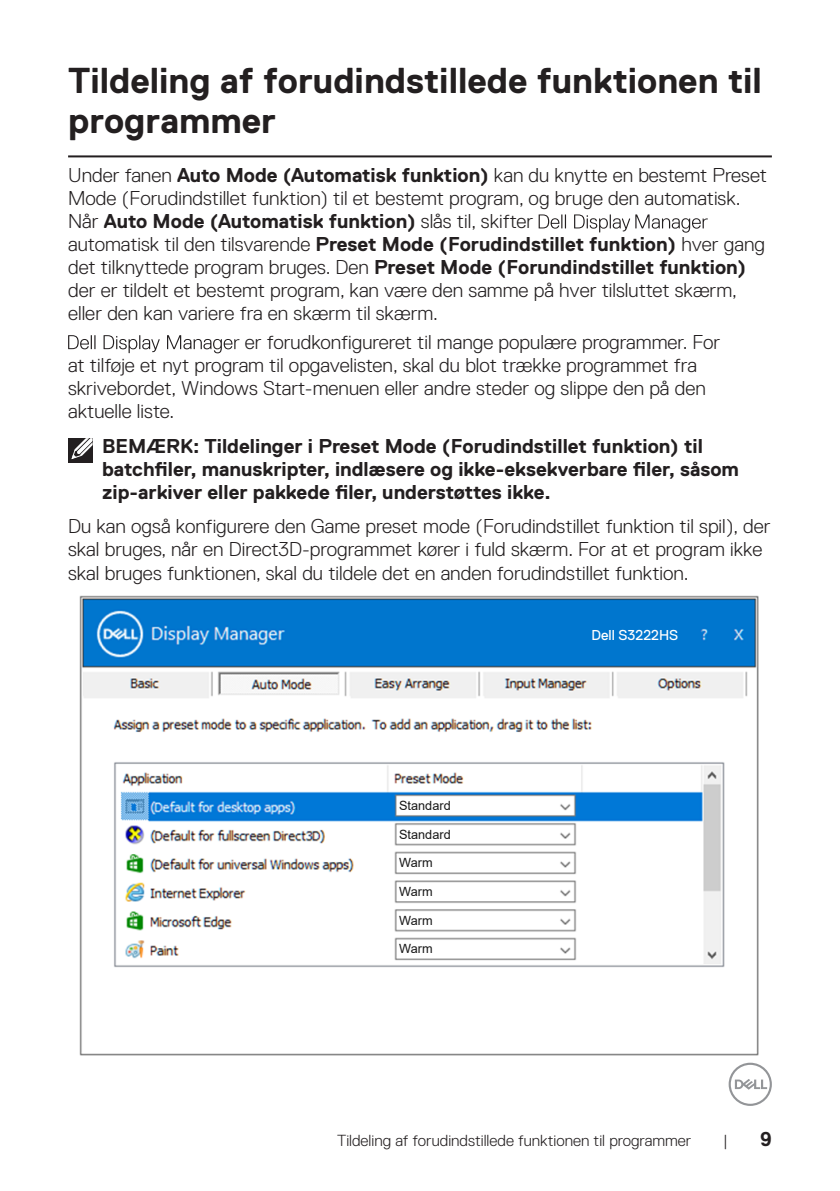
<style>
.page{position:relative;width:840px;height:1191px;background:#fff}
.page>*{position:absolute;margin:0;border:0;box-sizing:border-box;transform-origin:0 0}
.Head_1{font:700 36px/40px "Dell Replica";color:#231f20}
.Paragraph{font:300 20px/23px "Dell Replica";color:#231f20}
.Note{font:700 20px/23px "Dell Replica";color:#231f20}
.t1{font:300 16px "Dell Replica";color:#231f20}
.t2{font:14.4px "Dell Replica";color:#fff}
.t3{font:12.6px "Arial";color:#171717}
.s1{font-weight:700}
</style>
<div class="page">
<svg style="left:728px;top:1062px;width:43px;height:44px"></svg>
<hr style="left:68px;top:155px;width:703px;height:2px;background:#231f20">
<svg style="left:538px;top:214px;width:91px;height:18px"></svg>
<svg style="left:635px;top:214px;width:72px;height:19px"></svg>
<svg style="left:68px;top:335px;width:171px;height:18px"></svg>
<img style="left:79px;top:595px;width:680px;height:461px">
<div style="left:579px;top:625px;width:109px;height:23px;background:#0076ce"></div>
<div style="left:397px;top:826px;width:58px;height:16px;background:#fff"></div>
<div style="left:397px;top:855px;width:44px;height:16px;background:#fff"></div>
<div style="left:397px;top:883px;width:44px;height:16px;background:#fff"></div>
<div style="left:397px;top:912px;width:44px;height:16px;background:#fff"></div>
<div style="left:397px;top:941px;width:44px;height:16px;background:#fff"></div>
<div style="left:397px;top:797px;width:58px;height:16px;background:#fff"></div>
<div style="left:68px;top:438px;width:24px;height:24px;background:#231f20"></div>
<svg style="left:71px;top:438px;width:22px;height:22px"></svg>
<p class="Head_1" style="left:68px;top:61px;width:695px">Tildeling af forudindstillede funktionen til programmer</p>
<p class="Paragraph" style="left:68px;top:164px;width:700px">Under fanen <span class="s1">Auto Mode (Automatisk funktion)</span> kan du knytte en bestemt Preset Mode (Forudindstillet funktion) til et bestemt program, og bruge den automatisk.<br>Når <span class="s1">Auto Mode (Automatisk funktion)</span> slås til, skifter<br>automatisk til den tilsvarende <span class="s1">Preset Mode (Forudindstillet funktion)</span> hver gang det tilknyttede program bruges. Den <span class="s1">Preset Mode (Forundindstillet funktion) </span>der er tildelt et bestemt program, kan være den samme på hver tilsluttet skærm, eller den kan variere fra en skærm til skærm.</p>
<p class="Paragraph" style="left:68px;top:331px;width:653px;text-indent:176px">er forudkonfigureret til mange populære programmer. For at tilføje et nyt program til opgavelisten, skal du blot trække programmet fra skrivebordet, Windows Start-menuen eller andre steder og slippe den på den aktuelle liste.</p>
<p class="Note" style="left:102px;top:434px;width:638px">BEMÆRK: Tildelinger i Preset Mode (Forudindstillet funktion) til batchfiler, manuskripter, indlæsere og ikke-eksekverbare filer, såsom zip-arkiver eller pakkede filer, understøttes ikke.</p>
<p class="Paragraph" style="left:68px;top:514px;width:703px;line-height:23.6px">Du kan også konfigurere den Game preset mode (Forudindstillet funktion til spil), der skal bruges, når en Direct3D-programmet kører i fuld skærm. For at et program ikke skal bruges funktionen, skal du tildele det en anden forudindstillet funktion.</p>
<p class="t3" style="left:399px;top:797px;width:53px">Standard</p>
<p class="t3" style="left:399px;top:825px;width:53px">Standard</p>
<p class="t3" style="left:399px;top:854px;width:35px">Warm</p>
<p class="t3" style="left:399px;top:883px;width:35px">Warm</p>
<p class="t3" style="left:399px;top:911px;width:35px">Warm</p>
<p class="t3" style="left:399px;top:940px;width:35px">Warm</p>
<p class="t2" style="left:591px;top:627px;width:88px">Dell S3222HS</p>
<p class="t1" style="left:337px;top:1131px;width:355px">Tildeling af forudindstillede funktionen til programmer</p>
<p class="t1" style="left:722px;top:1131px;width:6px">|</p>
<p class="Note" style="left:759px;top:1127px;width:13px">9</p>
</div>
